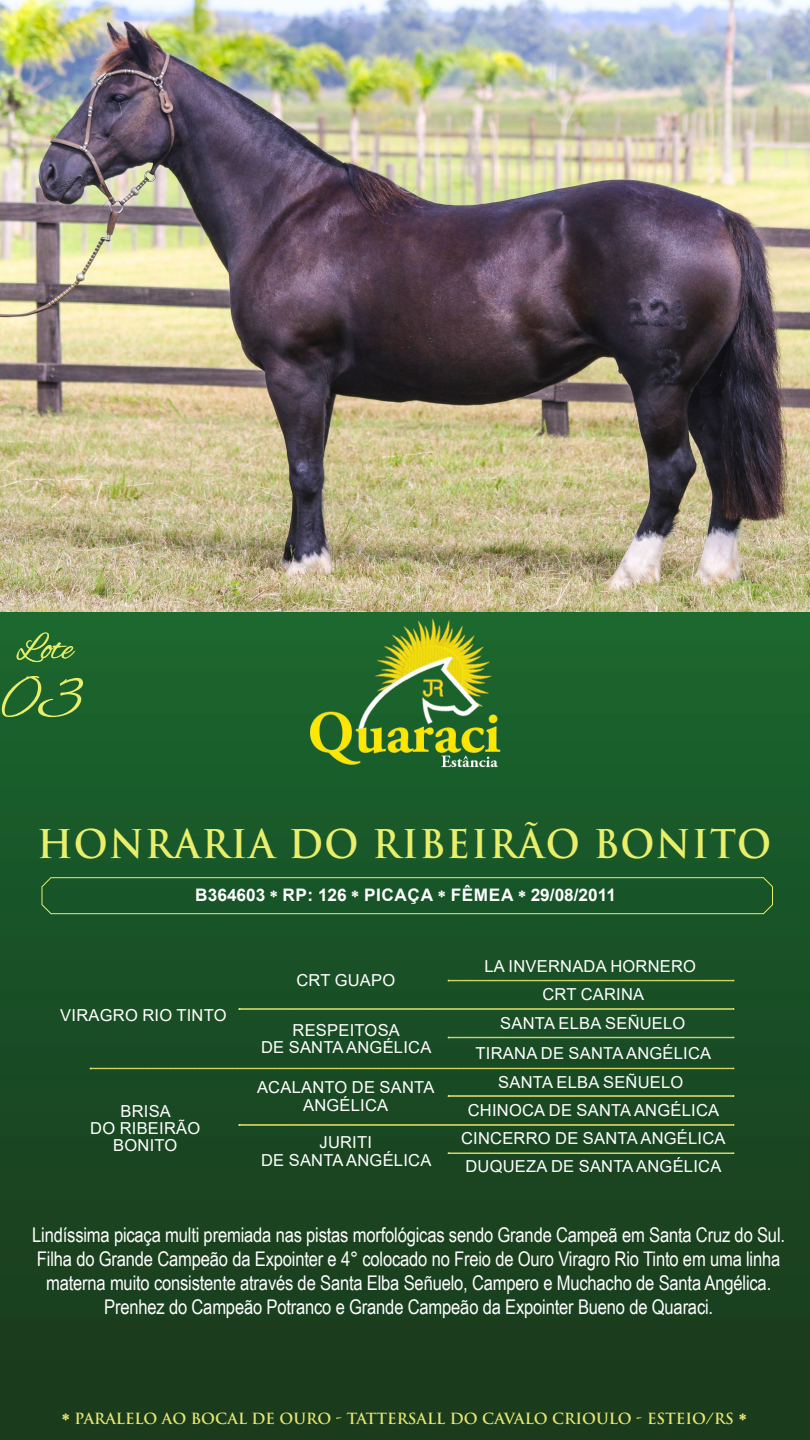
<style>
.page{position:relative;width:810px;height:1440px;background:#fff}
.page>*{position:absolute;margin:0;border:0;box-sizing:border-box;transform-origin:0 0}
.t1{font:63px "Alex Brush";color:#e9ee6b}
.t2{font:700 38.62px "Trajan Pro";letter-spacing:.04em;color:#e9ee6b;scale:.95 1}
.t3{font:37.5px "Alex Brush";color:#e9ee6b}
.t4{font:20.25px/24px "Arial Narrow";letter-spacing:-.01em;color:#fff;text-align:center}
.t5{font:700 17.25px "Arial";color:#fff}
.t6{font:16.5px/17.2px "Arial";letter-spacing:.015em;color:#fff;text-align:center}
.t7{font:700 15px "Trajan Pro";color:#e7e670}
.s1{font-family:"Mr Eaves XL Mod OT";font-weight:900}
.s2{font-family:"Mr Eaves XL Mod OT";font-weight:900;font-size:17.25px}
</style>
<div class="page">
<img style="left:0;top:612px;width:810px;height:828px">
<svg style="left:448px;top:1153px;width:286px;height:1px"></svg>
<svg style="left:448px;top:1096px;width:286px;height:1px"></svg>
<svg style="left:448px;top:1037px;width:286px;height:2px"></svg>
<svg style="left:448px;top:980px;width:286px;height:2px"></svg>
<svg style="left:239px;top:1009px;width:495px;height:1px"></svg>
<svg style="left:239px;top:1124px;width:495px;height:2px"></svg>
<svg style="left:90px;top:1068px;width:644px;height:2px"></svg>
<img style="left:270px;top:612px;width:285px;height:237px">
<svg style="left:41px;top:877px;width:732px;height:37px;background:#215c2b"></svg>
<img style="left:0;top:0;width:810px;height:612px">
<h3 class="t3" style="left:17px;top:627px;width:57px">Lote</h3>
<h1 class="t1" style="left:0;top:664px;width:83px">03</h1>
<h2 class="t2" style="left:37px;top:820px;width:774px">HONRARIA DO RIBEIRÃO BONITO</h2>
<p class="t5" style="left:195px;top:883px;width:423px">B364603 <span class="s1">*</span> RP: 126 <span class="s1">*</span> PICAÇA <span class="s1">*</span> FÊMEA <span class="s1">*</span> 29/08/2011</p>
<p class="t6" style="left:60px;top:1006px;width:168px">VIRAGRO RIO TINTO</p>
<p class="t6" style="left:90px;top:1102px;width:112px">BRISA<br>DO RIBEIRÃO<br>BONITO</p>
<p class="t6" style="left:296px;top:971px;width:100px">CRT GUAPO</p>
<p class="t6" style="left:261px;top:1022px;width:172px;line-height:16.5px">RESPEITOSA<br>DE SANTA ANGÉLICA</p>
<p class="t6" style="left:257px;top:1079px;width:179px">ACALANTO DE SANTA<br>ANGÉLICA</p>
<p class="t6" style="left:261px;top:1134px;width:172px">JURITI<br>DE SANTA ANGÉLICA</p>
<p class="t6" style="left:484px;top:957px;width:213px">LA INVERNADA HORNERO</p>
<p class="t6" style="left:542px;top:986px;width:103px">CRT CARINA</p>
<p class="t6" style="left:476px;top:1008px;width:237px;line-height:30.5px">SANTA ELBA SEÑUELO<br>TIRANA DE SANTA ANGÉLICA</p>
<p class="t6" style="left:461px;top:1069px;width:266px;line-height:28px">SANTA ELBA SEÑUELO<br>CHINOCA DE SANTA ANGÉLICA<br>CINCERRO DE SANTA ANGÉLICA<br>DUQUEZA DE SANTA ANGÉLICA</p>
<p class="t4" style="left:32px;top:1222px;width:754px">Lindíssima picaça multi premiada nas pistas morfológicas sendo Grande Campeã em Santa Cruz do Sul.<br>Filha do Grande Campeão da Expointer e 4° colocado no Freio de Ouro Viragro Rio Tinto em uma linha materna muito consistente através de Santa Elba Señuelo, Campero e Muchacho de Santa Angélica.<br>Prenhez do Campeão Potranco e Grande Campeão da Expointer Bueno de Quaraci.</p>
<p class="t7" style="left:62px;top:1409px;width:686px"><span class="s2">*</span> PARALELO AO BOCAL DE OURO - TATTERSALL DO CAVALO CRIOULO - ESTEIO/RS <span class="s2">*</span></p>
</div>
